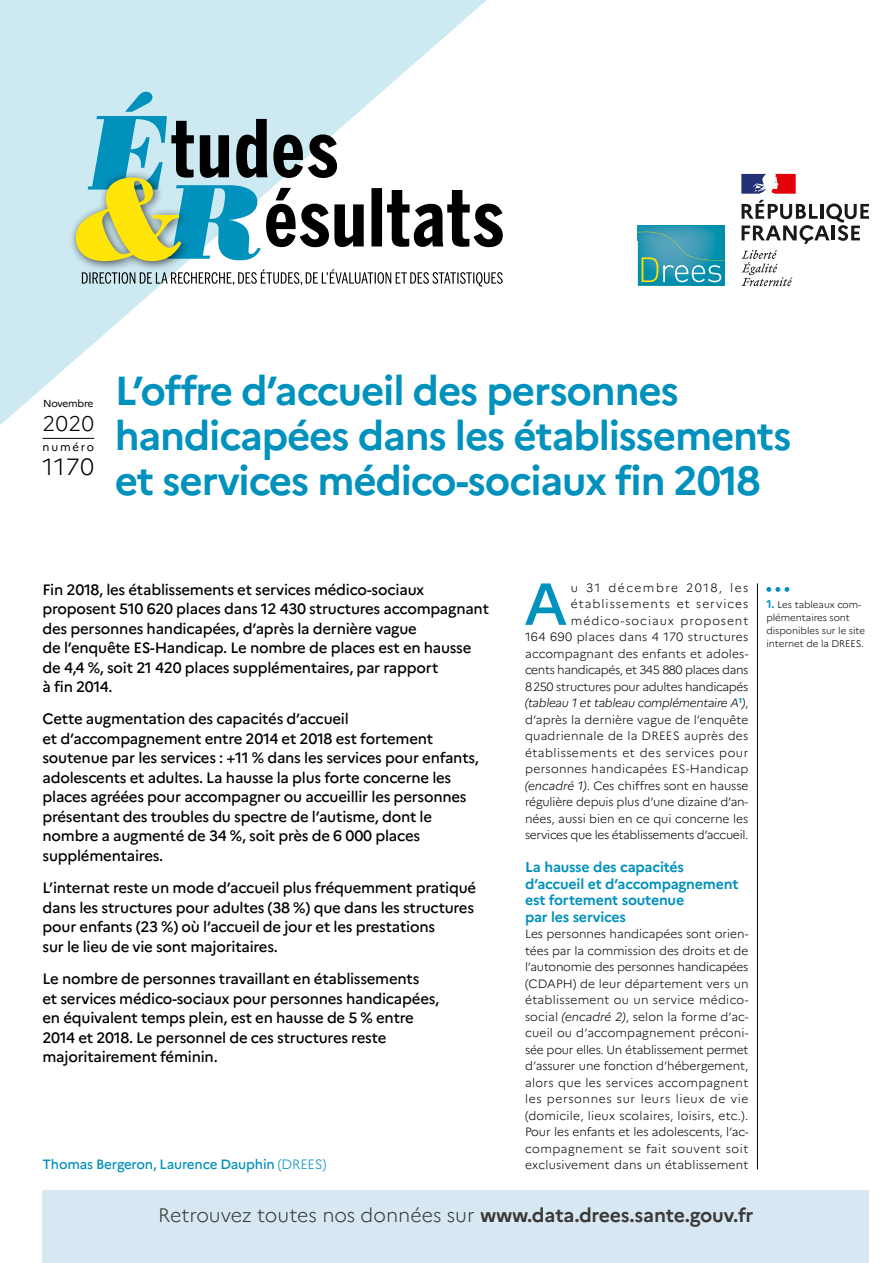
<style>
.page{position:relative;width:893px;height:1263px;background:#fff}
.page>*{position:absolute;margin:0;border:0;box-sizing:border-box;transform-origin:0 0}
.t1{font:500 59.1px "Marianne";color:#0091bc}
.t2{font:700 40.5px/45px "Marianne";letter-spacing:-.03em;color:#0091bc}
.t3{font:300 23.4px "Marianne";color:#000}
.t4{font:300 21.15px "Marianne";color:#000}
.t5{font:300 19.5px "Marianne";color:#3a3a39}
.t6{font:500 15px/19.5px "Marianne";letter-spacing:-.015em;color:#000}
.t7{font:700 14.25px/16.5px "Marianne";letter-spacing:-.015em;color:#0091bc}
.t8{font:500 13.5px "Marianne";letter-spacing:-.015em;color:#0091bc}
.t9{font:300 12px/16.5px "Marianne";letter-spacing:.01em;color:#000;text-align:right}
.t10{font:11.4px "Marianne";letter-spacing:.16em;color:#000}
.t11{font:10.2px "Marianne";letter-spacing:-.035em;color:#000}
.t12{font:300 9.75px/12.8px "Marianne";letter-spacing:-.005em;color:#000}
.s1{font-style:italic}
.s2{font-weight:300}
.s3{font-weight:700;font-size:11.25px;color:#0091bc}
.s4{font-weight:700}
</style>
<div class="page">
<svg style="left:0;top:0;width:487px;height:425px;fill:#cde9f1"></svg>
<svg style="left:82px;top:269px;width:421px;height:17px"></svg>
<div style="left:68px;top:170px;width:123px;height:102px;background:#000;opacity:.7"></div>
<svg style="left:76px;top:92px;width:427px;height:169px"></svg>
<svg style="left:741px;top:250px;width:51px;height:36px"></svg>
<svg style="left:742px;top:200px;width:127px;height:44px"></svg>
<svg style="left:741px;top:174px;width:55px;height:20px"></svg>
<img style="left:638px;top:226px;width:87px;height:60px">
<svg style="left:638px;top:232px;width:87px;height:50px;background:#3da0b1"></svg>
<hr style="left:757px;top:583px;width:1px;height:586px;background:#000">
<hr style="left:43px;top:438px;width:51px;height:1px;background:#000">
<svg style="left:766px;top:587px;width:23px;height:5px"></svg>
<div style="left:43px;top:1191px;width:826px;height:72px;background:#d8e8f2"></div>
<p class="t11" style="left:43px;top:397px;width:52px">Novembre</p>
<h3 class="t4" style="left:43px;top:410px;width:53px">2020</h3>
<p class="t10" style="left:43px;top:440px;width:53px">numéro</p>
<h3 class="t3" style="left:43px;top:452px;width:53px">1170</h3>
<h2 class="t2" style="left:115px;top:368px;width:678px">L’offre d’accueil des personnes handicapées dans les établissements et services médico-sociaux fin 2018</h2>
<p class="t6" style="left:43px;top:580px;width:448px">Fin 2018, les établissements et services médico-sociaux proposent 510 620 places dans 12 430 structures accompagnant des personnes handicapées, d’après la dernière vague<br>de l’enquête ES-Handicap. Le nombre de places est en hausse de 4,4 %, soit 21 420 places supplémentaires, par rapport<br>à fin 2014.</p>
<p class="t6" style="left:43px;top:709px;width:438px">Cette augmentation des capacités d’accueil<br>et d’accompagnement entre 2014 et 2018 est fortement soutenue par les services : +11 % dans les services pour enfants, adolescents et adultes. La hausse la plus forte concerne les places agréées pour accompagner ou accueillir les personnes présentant des troubles du spectre de l’autisme, dont le nombre a augmenté de 34 %, soit près de 6 000 places supplémentaires.</p>
<p class="t6" style="left:43px;top:878px;width:435px">L’internat reste un mode d’accueil plus fréquemment pratiqué dans les structures pour adultes (38 %) que dans les structures pour enfants (23 %) où l’accueil de jour et les prestations<br>sur le lieu de vie sont majoritaires.</p>
<p class="t6" style="left:43px;top:969px;width:398px">Le nombre de personnes travaillant en établissements<br>et services médico-sociaux pour personnes handicapées, en équivalent temps plein, est en hausse de 5 % entre 2014 et 2018. Le personnel de ces structures reste majoritairement féminin.</p>
<p class="t9" style="left:525px;top:579px;width:225px">u 31 décembre 2018, les établissements et services médico-sociaux proposent<br>164 690 places dans 4 170 structures accompagnant des enfants et adoles&shy;cents handicapés, et 345 880 places dans 8250 structures pour adultes handicapés <span class="s1">(tableau 1 et tableau complémentaire A</span><sup>1</sup><span class="s1">)</span>, d’après la dernière vague de l’enquête quadriennale de la DREES auprès des établissements et des services pour personnes handicapées ES-Handicap <span class="s1">(encadré 1)</span>. Ces chiffres sont en hausse régulière depuis plus d’une dizaine d’an&shy;nées, aussi bien en ce qui concerne les services que les établissements d’accueil.</p>
<p class="t7" style="left:525px;top:859px;width:215px">La hausse des capacités d’accueil et d’accompagnement est fortement soutenue<br>par les services</p>
<p class="t9" style="left:525px;top:926px;width:225px;text-align:justify">Les personnes handicapées sont orien&shy;tées par la commission des droits et de l’autonomie des personnes handicapées (CDAPH) de leur département vers un établissement ou un service médico&shy;social <span class="s1">(encadré 2)</span>, selon la forme d’ac&shy;cueil ou d’accompagnement préconi&shy;sée pour elles. Un établissement permet d’assurer une fonction d’hébergement, alors que les services accompagnent les personnes sur leurs lieux de vie (domicile, lieux scolaires, loisirs, etc.).<br>Pour les enfants et les adolescents, l’ac&shy;compagnement se fait souvent soit</p>
<h1 class="t1" style="left:524px;top:568px;width:45px">A</h1>
<p class="t8" style="left:43px;top:1156px;width:286px">Thomas Bergeron, Laurence Dauphin <span class="s2">(DREES)</span></p>
<p class="t9" style="left:525px;top:1157px;width:225px">exclusivement dans un établissement</p>
<p class="t12" style="left:766px;top:598px;width:100px"><span class="s3">1.</span> Les tableaux com&shy;plémentaires sont disponibles sur le site</p>
<p class="t12" style="left:766px;top:637px;width:99px">internet de la DREES.</p>
<h3 class="t5" style="left:158px;top:1203px;width:597px">Retrouvez toutes nos données sur <span class="s4">www.data.drees.sante.gouv.fr</span></h3>
</div>
